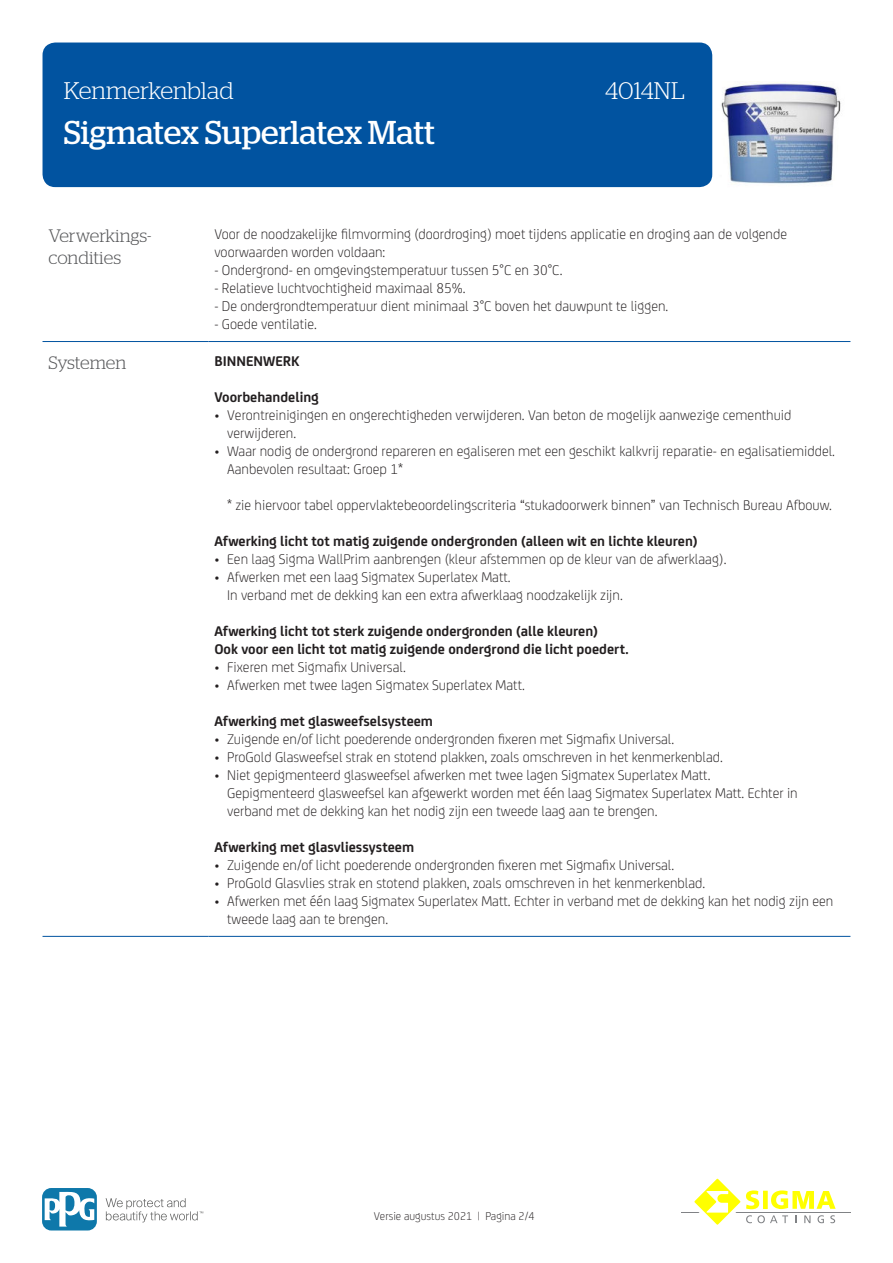
<style>
.page{position:relative;width:893px;height:1263px;background:#fff}
.page>*{position:absolute;margin:0;border:0;box-sizing:border-box;transform-origin:0 0}
.t1{font:33px "Stag";color:#fff}
.t2{font:300 24px "Stag";color:#fff}
.t3{font:300 18px/21.6px "Stag";letter-spacing:-.005em;color:#57585a}
.t4{font:300 15px/18px "FS Joey";color:#231f20}
.t5{font:700 15px/18px "FS Joey";color:#231f20}
.t6{font:300 12px "FS Joey";color:#231f20}
</style>
<div class="page">
<div style="left:43px;top:43px;width:669px;height:144px;background:#0153a0;border-radius:13px"></div>
<hr style="left:681px;top:1211px;width:169px;height:1px;background:#808285">
<svg style="left:689px;top:1178px;width:147px;height:47px"></svg>
<svg style="left:106px;top:1198px;width:97px;height:24px"></svg>
<svg style="left:43px;top:1188px;width:54px;height:42px"></svg>
<svg style="left:45px;top:1191px;width:49px;height:35px"></svg>
<hr style="left:43px;top:341px;width:165px;height:1px;background:#0153a0">
<hr style="left:208px;top:341px;width:642px;height:1px;background:#0153a0">
<hr style="left:43px;top:936px;width:165px;height:1px;background:#0153a0">
<hr style="left:208px;top:936px;width:642px;height:1px;background:#0153a0">
<img style="left:721px;top:82px;width:120px;height:102px">
<h2 class="t2" style="left:64px;top:82px;width:171px">Kenmerkenblad</h2>
<h2 class="t2" style="left:605px;top:82px;width:81px">4014NL</h2>
<h1 class="t1" style="left:64px;top:121px;width:373px">Sigmatex Superlatex Matt</h1>
<p class="t3" style="left:49px;top:226px;width:104px">Verwerkings&shy;condities</p>
<p class="t4" style="left:214px;top:225px;width:574px">Voor de noodzakelijke filmvorming (doordroging) moet tijdens applicatie en droging aan de volgende voorwaarden worden voldaan:</p>
<p class="t4" style="left:214px;top:261px;width:350px">- Ondergrond- en omgevingstemperatuur tussen 5°C en 30°C.</p>
<p class="t4" style="left:214px;top:279px;width:253px">- Relatieve luchtvochtigheid maximaal 85%.</p>
<p class="t4" style="left:214px;top:297px;width:455px">- De ondergrondtemperatuur dient minimaal 3°C boven het dauwpunt te liggen.</p>
<p class="t4" style="left:214px;top:315px;width:104px">- Goede ventilatie.</p>
<p class="t3" style="left:49px;top:353px;width:79px">Systemen</p>
<p class="t5" style="left:214px;top:352px;width:87px">BINNENWERK</p>
<p class="t5" style="left:214px;top:388px;width:106px">Voorbehandeling</p>
<p class="t4" style="left:227px;top:406px;width:566px;text-indent:-13px">• Verontreinigingen en ongerechtigheden verwijderen. Van beton de mogelijk aanwezige cementhuid verwijderen.</p>
<p class="t4" style="left:227px;top:442px;width:609px;text-indent:-13px">• Waar nodig de ondergrond repareren en egaliseren met een geschikt kalkvrij reparatie- en egalisatiemiddel.<br>Aanbevolen resultaat: Groep 1*</p>
<p class="t4" style="left:227px;top:496px;width:606px">* zie hiervoor tabel oppervlaktebeoordelingscriteria “stukadoorwerk binnen” van Technisch Bureau Afbouw.</p>
<p class="t5" style="left:214px;top:532px;width:485px">Afwerking licht tot matig zuigende ondergronden (alleen wit en lichte kleuren)</p>
<p class="t4" style="left:214px;top:550px;width:514px">• Een laag Sigma WallPrim aanbrengen (kleur afstemmen op de kleur van de afwerklaag).</p>
<p class="t4" style="left:227px;top:568px;width:397px;text-indent:-13px">• Afwerken met een laag Sigmatex Superlatex Matt.<br>In verband met de dekking kan een extra afwerklaag noodzakelijk zijn.</p>
<p class="t5" style="left:214px;top:622px;width:416px">Afwerking licht tot sterk zuigende ondergronden (alle kleuren)<br>Ook voor een licht tot matig zuigende ondergrond die licht poedert.</p>
<p class="t4" style="left:214px;top:658px;width:193px">• Fixeren met Sigmafix Universal.</p>
<p class="t4" style="left:214px;top:676px;width:312px">• Afwerken met twee lagen Sigmatex Superlatex Matt.</p>
<p class="t5" style="left:214px;top:712px;width:220px">Afwerking met glasweefselsysteem</p>
<p class="t4" style="left:214px;top:730px;width:461px">• Zuigende en/of licht poederende ondergronden fixeren met Sigmafix Universal.</p>
<p class="t4" style="left:214px;top:748px;width:510px">• ProGold Glasweefsel strak en stotend plakken, zoals omschreven in het kenmerkenblad.</p>
<p class="t4" style="left:227px;top:766px;width:572px;text-indent:-13px">• Niet gepigmenteerd glasweefsel afwerken met twee lagen Sigmatex Superlatex Matt.<br>Gepigmenteerd glasweefsel kan afgewerkt worden met één laag Sigmatex Superlatex Matt. Echter in verband met de dekking kan het nodig zijn een tweede laag aan te brengen.</p>
<p class="t5" style="left:214px;top:838px;width:201px">Afwerking met glasvliessysteem</p>
<p class="t4" style="left:214px;top:856px;width:461px">• Zuigende en/of licht poederende ondergronden fixeren met Sigmafix Universal.</p>
<p class="t4" style="left:214px;top:874px;width:492px">• ProGold Glasvlies strak en stotend plakken, zoals omschreven in het kenmerkenblad.</p>
<p class="t4" style="left:227px;top:892px;width:608px;text-indent:-13px">• Afwerken met één laag Sigmatex Superlatex Matt. Echter in verband met de dekking kan het nodig zijn een tweede laag aan te brengen.</p>
<p class="t6" style="left:374px;top:1211px;width:162px">Versie augustus 2021 | Pagina 2/4</p>
</div>
